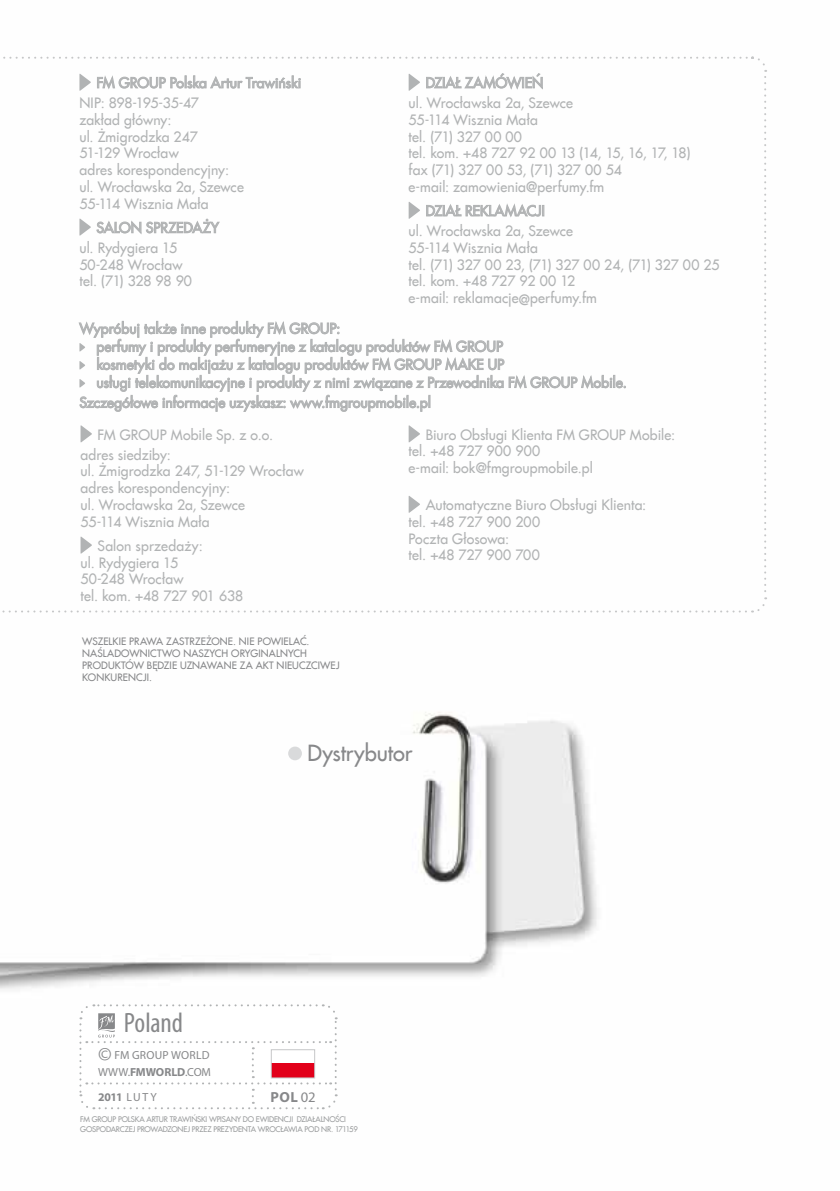
<style>
.page{position:relative;width:840px;height:1191px;background:#fff}
.page>*{position:absolute;margin:0;border:0;box-sizing:border-box;transform-origin:0 0}
.t1{font:condensed 28px "Myriad Pro";letter-spacing:-.01em;color:#87888a}
.t2{font:21.8px "Fujiyama 2";letter-spacing:-.005em;color:#87888a}
.t3{font:700 14.6px "Myriad Pro";color:#87888a}
.t4{font:14px/16.8px "Fujiyama 2";letter-spacing:.005em;color:#b1b3b4}
.t5{font:11.8px/17px "Myriad Pro";letter-spacing:.02em;color:#87888a}
.t6{font:700 11.8px "Myriad Pro";color:#87888a}
.t7{font:10px "Fujiyama 2";letter-spacing:.01em;color:#87888a}
.t8{font:7.6px "Fujiyama 2";letter-spacing:-.025em;color:#9c9e9f}
.s1{font-size:20px}
.s2{font-weight:700}
.s3{font-weight:400}
</style>
<div class="page">
<img style="left:0;top:56px;width:767px;height:1040px">
<svg style="left:78px;top:1003px;width:259px;height:107px"></svg>
<div style="left:288px;top:746px;width:14px;height:14px;background:#d9dadb;border-radius:50%"></div>
<svg style="left:0;top:57px;width:766px;height:556px"></svg>
<p class="t4" style="left:79px;top:94px;width:166px">NIP: 898-195-35-47<br>zakład główny:<br>ul. Żmigrodzka 247<br>51-129 Wrocław<br>adres korespondencyjny: ul. Wrocławska 2a, Szewce<br>55-114 Wisznia Mała</p>
<p class="t4" style="left:79px;top:238px;width:114px">ul. Rydygiera 15<br>50-248 Wrocław tel. (71) 328 98 90</p>
<p class="t4" style="left:80px;top:423px;width:194px;line-height:20px;text-indent:17px">FM GROUP Mobile Sp. z o.o. adres siedziby:</p>
<p class="t4" style="left:80px;top:462px;width:225px">ul. Żmigrodzka 247, 51-129 Wrocław adres korespondencyjny:<br>ul. Wrocławska 2a, Szewce<br>55-114 Wisznia Mała</p>
<p class="t4" style="left:80px;top:536px;width:164px;text-indent:17px">Salon sprzedaży:<br>ul. Rydygiera 15<br>50-248 Wrocław<br>tel. kom. +48 727 901 638</p>
<p class="t7" style="left:82px;top:634px;width:16px">Wszelkie</p>
<p class="t7" style="left:129px;top:634px;width:8px">prawa</p>
<p class="t7" style="left:166px;top:634px;width:8px">zastrzeżone</p>
<p class="t7" style="left:233px;top:634px;width:32px">. Nie powiela</p>
<p class="t7" style="left:300px;top:634px;width:11px">ć.</p>
<p class="t7" style="left:82px;top:646px;width:29px">Naśladownictwo</p>
<p class="t7" style="left:183px;top:646px;width:8px">naszych</p>
<p class="t7" style="left:231px;top:646px;width:8px">oryginalnych</p>
<p class="t7" style="left:82px;top:658px;width:8px">produkt</p>
<p class="t7" style="left:125px;top:658px;width:38px">ów będzie</p>
<p class="t7" style="left:180px;top:658px;width:8px">uznawane</p>
<p class="t7" style="left:240px;top:658px;width:23px">za akt</p>
<p class="t7" style="left:276px;top:658px;width:7px">nieuczciwe</p>
<p class="t7" style="left:336px;top:658px;width:5px">j</p>
<p class="t7" style="left:82px;top:670px;width:8px">konkurenc</p>
<p class="t7" style="left:143px;top:670px;width:10px">jI.</p>
<p class="t4" style="left:408px;top:94px;width:283px">ul. Wrocławska 2a, Szewce<br>55-114 Wisznia Mała<br>tel. (71) 327 00 00<br>tel. kom. +48 727 92 00 13 (14, 15, 16, 17, 18) fax (71) 327 00 53, (71) 327 00 54<br>e-mail: zamowienia@perfumy.fm</p>
<p class="t4" style="left:408px;top:222px;width:312px">ul. Wrocławska 2a, Szewce<br>55-114 Wisznia Mała<br>tel. (71) 327 00 23, (71) 327 00 24, (71) 327 00 25 tel. kom. +48 727 92 00 12<br>e-mail: reklamacje@perfumy.fm</p>
<p class="t4" style="left:408px;top:425px;width:268px;text-indent:17px">Biuro Obsługi Klienta FM GROUP Mobile: tel. +48 727 900 900<br>e-mail: bok@fmgroupmobile.pl</p>
<p class="t4" style="left:408px;top:495px;width:239px;text-indent:17px">Automatyczne Biuro Obsługi Klienta: tel. +48 727 900 200<br>Poczta Głosowa:<br>tel. +48 727 900 700</p>
<h2 class="t2" style="left:307px;top:736px;width:106px">Dystrybutor</h2>
<h1 class="t1" style="left:124px;top:1005px;width:60px">Poland</h1>
<p class="t5" style="left:98px;top:1046px;width:114px"><span class="s1">©</span> FM GROUP WORLD<br>WWW.<span class="s2">FMWORLD</span>.COM</p>
<p class="t6" style="left:98px;top:1089px;width:60px">2011 <span class="s3">LUT Y</span></p>
<p class="t3" style="left:270px;top:1087px;width:47px">pol <span class="s3">02</span></p>
<p class="t8" style="left:80px;top:1113px;width:48px">FM GROUP Polska</p>
<p class="t8" style="left:146px;top:1113px;width:11px">Artur</p>
<p class="t8" style="left:170px;top:1113px;width:9px">Trawi</p>
<p class="t8" style="left:191px;top:1113px;width:24px">Ński wpisany</p>
<p class="t8" style="left:243px;top:1113px;width:19px">do ewidenc</p>
<p class="t8" style="left:289px;top:1113px;width:14px">ji działalno</p>
<p class="t8" style="left:335px;top:1113px;width:8px">ści</p>
<p class="t8" style="left:80px;top:1123px;width:6px">gospodarcze</p>
<p class="t8" style="left:133px;top:1123px;width:11px">j prowadzone</p>
<p class="t8" style="left:187px;top:1123px;width:10px">j przez</p>
<p class="t8" style="left:213px;top:1123px;width:9px">Prezydenta</p>
<p class="t8" style="left:258px;top:1123px;width:14px">Wrocławia</p>
<p class="t8" style="left:304px;top:1123px;width:6px">pod</p>
<p class="t8" style="left:321px;top:1123px;width:38px">nr. 171159</p>
</div>
